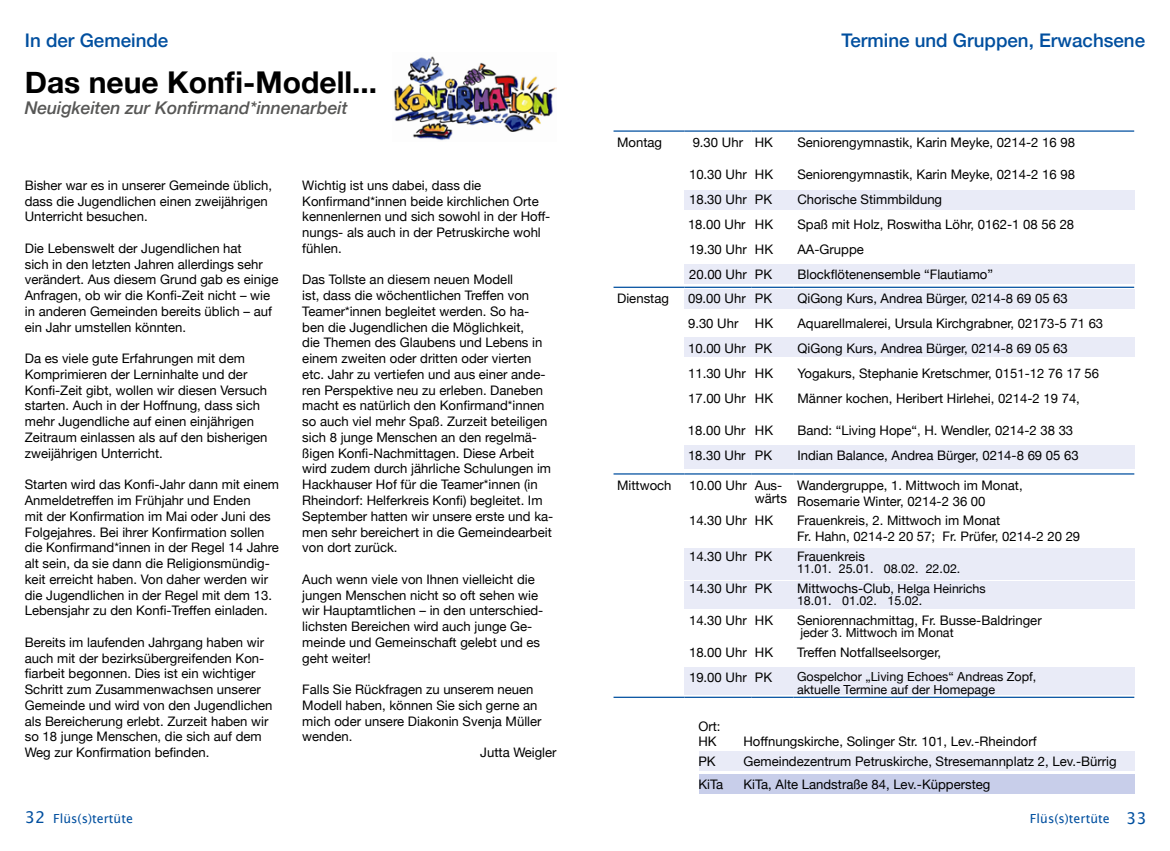
<style>
.page{position:relative;width:1170px;height:851px;background:#fff}
.page>*{position:absolute;margin:0;border:0;box-sizing:border-box;transform-origin:0 0}
.t1{font:700 30px "Helvetica Neue";color:#000}
.t2{font:500 18.75px "Helvetica Neue";color:#004f9f}
.t3{font:italic 500 17.5px "Helvetica Neue";color:#575756}
.t4{font:13.12px/15.8px "Helvetica Neue";color:#000}
.t5{font:12.5px/12.5px "Helvetica Neue";color:#000}
.t6{font:12.5px "Lucida Grande";color:#004f9f}
.s1{font-size:13.12px}
.s2{font-size:16.25px}
</style>
<div class="page">
<div style="left:684px;top:289px;width:450px;height:19px;background:#e9ebf7"></div>
<div style="left:684px;top:338px;width:450px;height:19px;background:#e9ebf7"></div>
<div style="left:684px;top:581px;width:450px;height:27px;background:#e9ebf7"></div>
<div style="left:684px;top:547px;width:450px;height:32px;background:#e9ebf7"></div>
<div style="left:684px;top:190px;width:450px;height:19px;background:#e9ebf7"></div>
<div style="left:684px;top:667px;width:450px;height:27px;background:#e9ebf7"></div>
<div style="left:684px;top:264px;width:450px;height:19px;background:#e9ebf7"></div>
<div style="left:684px;top:445px;width:450px;height:24px;background:#e9ebf7"></div>
<hr style="left:613px;top:286px;width:71px;height:2px;background:#004f9f">
<hr style="left:684px;top:286px;width:67px;height:2px;background:#004f9f">
<hr style="left:751px;top:286px;width:42px;height:2px;background:#004f9f">
<hr style="left:793px;top:286px;width:341px;height:2px;background:#004f9f">
<hr style="left:613px;top:130px;width:71px;height:2px;background:#004f9f">
<hr style="left:684px;top:130px;width:67px;height:2px;background:#004f9f">
<hr style="left:751px;top:130px;width:42px;height:2px;background:#004f9f">
<hr style="left:793px;top:130px;width:341px;height:2px;background:#004f9f">
<hr style="left:613px;top:696px;width:71px;height:1px;background:#004f9f">
<hr style="left:684px;top:696px;width:67px;height:1px;background:#004f9f">
<hr style="left:751px;top:696px;width:42px;height:1px;background:#004f9f">
<hr style="left:793px;top:696px;width:341px;height:1px;background:#004f9f">
<hr style="left:613px;top:473px;width:71px;height:1px;background:#004f9f">
<hr style="left:684px;top:473px;width:67px;height:1px;background:#004f9f">
<hr style="left:751px;top:473px;width:42px;height:1px;background:#004f9f">
<hr style="left:793px;top:473px;width:341px;height:1px;background:#004f9f">
<div style="left:699px;top:774px;width:435px;height:20px;background:#c8ceea"></div>
<div style="left:699px;top:751px;width:435px;height:20px;background:#e9ebf7"></div>
<img style="left:394px;top:56px;width:162px;height:85px">
<h2 class="t2" style="left:25px;top:25px;width:145px">In der Gemeinde</h2>
<h1 class="t1" style="left:25px;top:59px;width:354px">Das neue Konfi-Modell...</h1>
<h3 class="t3" style="left:25px;top:93px;width:324px">Neuigkeiten zur Konfirmand*innenarbeit</h3>
<p class="t4" style="left:25px;top:178px;width:249px">Bisher war es in unserer Gemeinde üblich, dass die Jugendlichen einen zweijährigen<br>Unterricht besuchen.</p>
<p class="t4" style="left:25px;top:241px;width:255px">Die Lebenswelt der Jugendlichen hat<br>sich in den letzten Jahren allerdings sehr verändert. Aus diesem Grund gab es einige Anfragen, ob wir die Konfi-Zeit nicht – wie in anderen Gemeinden bereits üblich – auf ein Jahr umstellen könnten.</p>
<p class="t4" style="left:25px;top:351px;width:244px">Da es viele gute Erfahrungen mit dem Komprimieren der Lerninhalte und der Konfi-Zeit gibt, wollen wir diesen Versuch starten. Auch in der Hoffnung, dass sich mehr Jugendliche auf einen einjährigen Zeitraum einlassen als auf den bisherigen zweijährigen Unterricht.</p>
<p class="t4" style="left:25px;top:477px;width:256px">Starten wird das Konfi-Jahr dann mit einem Anmeldetreffen im Frühjahr und Enden<br>mit der Konfirmation im Mai oder Juni des Folgejahres. Bei ihrer Konfirmation sollen die Konfirmand*innen in der Regel 14 Jahre alt sein, da sie dann die Religionsmündig&shy;keit erreicht haben. Von daher werden wir die Jugendlichen in der Regel mit dem 13.<br>Lebensjahr zu den Konfi-Treffen einladen.</p>
<p class="t4" style="left:25px;top:635px;width:249px">Bereits im laufenden Jahrgang haben wir auch mit der bezirksübergreifenden Kon&shy;fiarbeit begonnen. Dies ist ein wichtiger Schritt zum Zusammenwachsen unserer Gemeinde und wird von den Jugendlichen als Bereicherung erlebt. Zurzeit haben wir so 18 junge Menschen, die sich auf dem Weg zur Konfirmation befinden.</p>
<p class="t4" style="left:302px;top:178px;width:249px">Wichtig ist uns dabei, dass die<br>Konfirmand*innen beide kirchlichen Orte kennenlernen und sich sowohl in der Hoff&shy;nungs- als auch in der Petruskirche wohl fühlen.</p>
<p class="t4" style="left:302px;top:272px;width:252px">Das Tollste an diesem neuen Modell<br>ist, dass die wöchentlichen Treffen von Teamer*innen begleitet werden. So ha&shy;ben die Jugendlichen die Möglichkeit,<br>die Themen des Glaubens und Lebens in einem zweiten oder dritten oder vierten etc. Jahr zu vertiefen und aus einer ande&shy;ren Perspektive neu zu erleben. Daneben macht es natürlich den Konfirmand*innen so auch viel mehr Spaß. Zurzeit beteiligen sich 8 junge Menschen an den regelmä&shy;ßigen Konfi-Nachmittagen. Diese Arbeit wird zudem durch jährliche Schulungen im Hackhauser Hof für die Teamer*innen (in Rheindorf: Helferkreis Konfi) begleitet. Im September hatten wir unsere erste und ka&shy;men sehr bereichert in die Gemeindearbeit von dort zurück.</p>
<p class="t4" style="left:302px;top:572px;width:242px">Auch wenn viele von Ihnen vielleicht die jungen Menschen nicht so oft sehen wie wir Hauptamtlichen – in den unterschied&shy;lichsten Bereichen wird auch junge Ge&shy;meinde und Gemeinschaft gelebt und es geht weiter!</p>
<p class="t4" style="left:302px;top:682px;width:233px">Falls Sie Rückfragen zu unserem neuen</p>
<p class="t4" style="left:302px;top:698px;width:237px">Modell haben, können Sie sich gerne an</p>
<p class="t4" style="left:302px;top:713px;width:241px">mich oder unsere Diakonin Svenja Müller</p>
<p class="t4" style="left:302px;top:729px;width:52px">wenden.</p>
<p class="t4" style="left:480px;top:745px;width:78px">Jutta Weigler</p>
<h2 class="t2" style="left:841px;top:25px;width:305px">Termine und Gruppen, Erwachsene</h2>
<p class="t4" style="left:617px;top:135px;width:46px">Montag</p>
<p class="t4" style="left:692px;top:135px;width:82px">9.30 Uhr HK</p>
<p class="t4" style="left:797px;top:135px;width:279px">Seniorengymnastik, Karin Meyke, 0214-2 16 98</p>
<p class="t4" style="left:689px;top:167px;width:85px">10.30 Uhr HK</p>
<p class="t4" style="left:797px;top:167px;width:279px">Seniorengymnastik, Karin Meyke, 0214-2 16 98</p>
<p class="t4" style="left:689px;top:192px;width:85px">18.30 Uhr PK</p>
<p class="t4" style="left:797px;top:192px;width:146px">Chorische Stimmbildung</p>
<p class="t4" style="left:688px;top:217px;width:87px">18.00 Uhr HK</p>
<p class="t4" style="left:797px;top:217px;width:278px">Spaß mit Holz, Roswitha Löhr, 0162-1 08 56 28</p>
<p class="t4" style="left:689px;top:242px;width:85px">19.30 Uhr HK</p>
<p class="t4" style="left:797px;top:242px;width:68px">AA-Gruppe</p>
<p class="t4" style="left:689px;top:267px;width:85px">20.00 Uhr PK</p>
<p class="t4" style="left:797px;top:267px;width:197px">Blockflötenensemble “Flautiamo”</p>
<p class="t4" style="left:617px;top:291px;width:53px">Dienstag</p>
<p class="t4" style="left:688px;top:291px;width:86px">09.00 Uhr PK</p>
<p class="t4" style="left:797px;top:291px;width:272px">QiGong Kurs, Andrea Bürger, 0214-8 69 05 63</p>
<p class="t4" style="left:688px;top:316px;width:52px">9.30 Uhr</p>
<p class="t4" style="left:754px;top:316px;width:20px">HK</p>
<p class="t4" style="left:797px;top:316px;width:307px">Aquarellmalerei, Ursula Kirchgrabner, 02173-5 71 63</p>
<p class="t4" style="left:688px;top:341px;width:86px">10.00 Uhr PK</p>
<p class="t4" style="left:797px;top:341px;width:272px">QiGong Kurs, Andrea Bürger, 0214-8 69 05 63</p>
<p class="t4" style="left:688px;top:366px;width:87px">11.30 Uhr HK</p>
<p class="t4" style="left:797px;top:366px;width:303px">Yogakurs, Stephanie Kretschmer, 0151-12 76 17 56</p>
<p class="t4" style="left:688px;top:391px;width:87px">17.00 Uhr HK</p>
<p class="t4" style="left:797px;top:391px;width:284px">Männer kochen, Heribert Hirlehei, 0214-2 19 74,</p>
<p class="t4" style="left:688px;top:423px;width:87px">18.00 Uhr HK</p>
<p class="t4" style="left:797px;top:423px;width:277px">Band: “Living Hope“, H. Wendler, 0214-2 38 33</p>
<p class="t4" style="left:688px;top:447px;width:86px">18.30 Uhr PK</p>
<p class="t4" style="left:797px;top:447px;width:283px">Indian Balance, Andrea Bürger, 0214-8 69 05 63</p>
<p class="t4" style="left:617px;top:478px;width:56px">Mittwoch</p>
<p class="t4" style="left:754px;top:479px;width:34px;line-height:12.5px;text-indent:-66px">10.00 Uhr Aus&shy;wärts</p>
<p class="t4" style="left:797px;top:478px;width:227px">Wandergruppe, 1. Mittwoch im Monat,<br>Rosemarie Winter, 0214-2 36 00</p>
<p class="t4" style="left:689px;top:513px;width:85px">14.30 Uhr HK</p>
<p class="t4" style="left:797px;top:513px;width:285px">Frauenkreis, 2. Mittwoch im Monat<br>Fr. Hahn, 0214-2 20 57; Fr. Prüfer, 0214-2 20 29</p>
<p class="t4" style="left:689px;top:549px;width:85px">14.30 Uhr PK</p>
<p class="t4" style="left:797px;top:549px;width:70px">Frauenkreis</p>
<p class="t5" style="left:797px;top:563px;width:165px">11.01. 25.01. 08.02. 22.02.</p>
<p class="t4" style="left:689px;top:581px;width:85px">14.30 Uhr PK</p>
<p class="t5" style="left:797px;top:582px;width:190px"><span class="s1">Mittwochs-Club</span>, Helga Heinrichs<br>18.01. 01.02. 15.02.</p>
<p class="t4" style="left:689px;top:613px;width:85px">14.30 Uhr HK</p>
<p class="t4" style="left:797px;top:613px;width:246px">Seniorennachmittag, Fr. Busse-Baldringer</p>
<p class="t5" style="left:800px;top:627px;width:155px">jeder 3. Mittwoch im Monat</p>
<p class="t4" style="left:689px;top:645px;width:85px">18.00 Uhr HK</p>
<p class="t4" style="left:797px;top:645px;width:146px">Treffen Notfallseelsorger,</p>
<p class="t4" style="left:689px;top:670px;width:85px">19.00 Uhr PK</p>
<p class="t5" style="left:797px;top:671px;width:241px">Gospelchor „Living Echoes“ Andreas Zopf, aktuelle Termine auf der Homepage</p>
<p class="t4" style="left:698px;top:718px;width:24px">Ort:<br>HK</p>
<p class="t4" style="left:743px;top:734px;width:294px">Hoffnungskirche, Solinger Str. 101, Lev.-Rheindorf</p>
<p class="t4" style="left:698px;top:753px;width:19px">PK</p>
<p class="t4" style="left:743px;top:753px;width:374px">Gemeindezentrum Petruskirche, Stresemannplatz 2, Lev.-Bürrig</p>
<p class="t4" style="left:698px;top:776px;width:26px">KiTa</p>
<p class="t4" style="left:743px;top:776px;width:248px">KiTa, Alte Landstraße 84, Lev.-Küppersteg</p>
<p class="t6" style="left:25px;top:810px;width:110px"><span class="s2">32</span> Flüs(s)tertüte</p>
<p class="t6" style="left:1029px;top:810px;width:118px">Flüs(s)tertüte <span class="s2">33</span></p>
</div>
